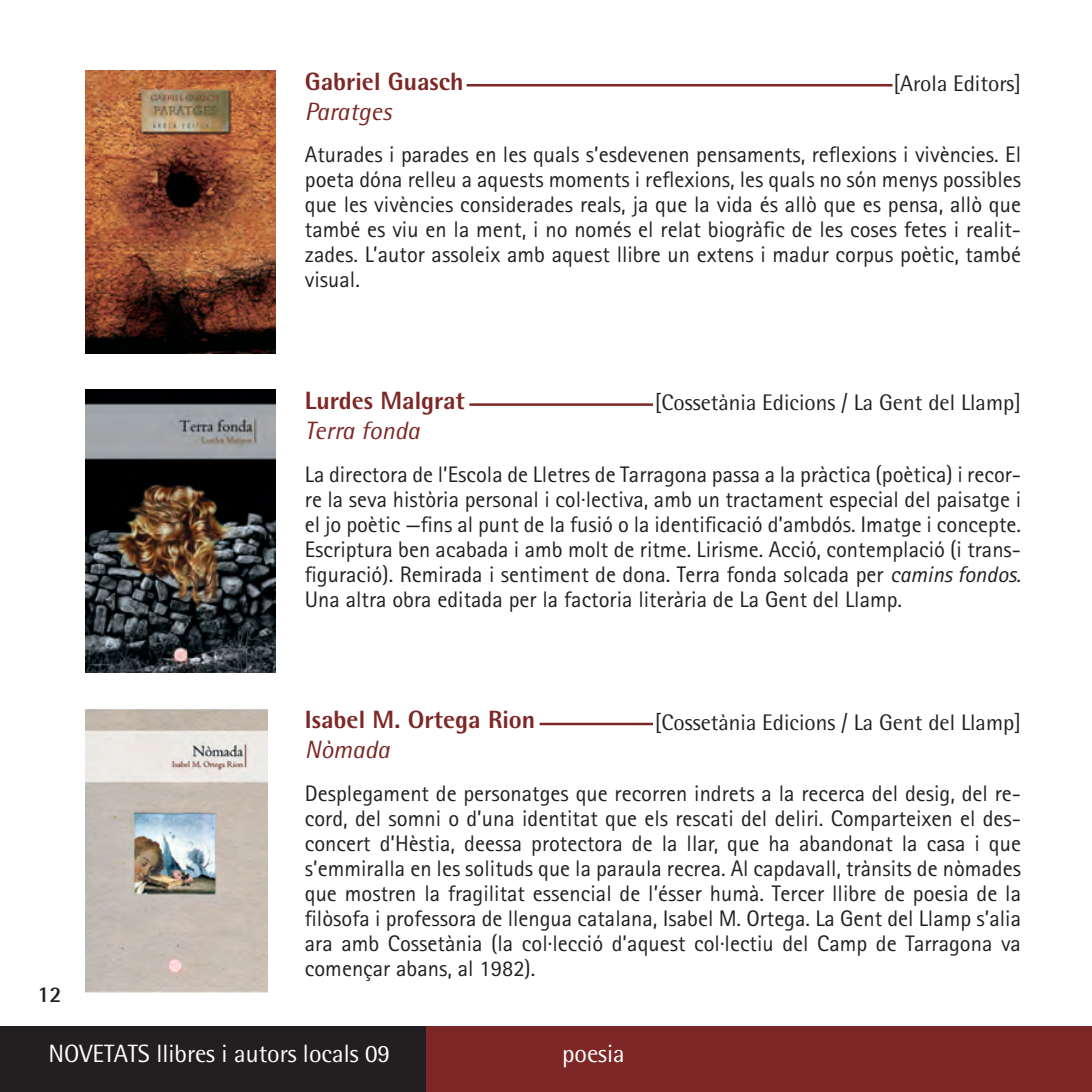
<style>
.page{position:relative;width:1092px;height:1092px;background:#fff}
.page>*{position:absolute;margin:0;border:0;box-sizing:border-box;transform-origin:0 0}
.t1{font:800 25px "Rotis Semi Sans";color:#7d2726}
.t2{font:25px "Rotis Semi Sans";color:#fff}
.t3{font:italic 25px "Rotis Semi Sans";color:#7d2726}
.t4{font:22.5px/25px "Rotis Sans Serif";color:#231f20;text-align:justify}
.t5{font:22.5px "Rotis Semi Sans";color:#231f20}
.t6{font:700 22.5px "Rotis Semi Sans";color:#231f20}
.s1{font-style:italic}
</style>
<div class="page">
<div style="left:13px;top:1026px;width:1064px;height:65px;background:#7d2726"></div>
<div style="left:0;top:1026px;width:425px;height:65px;background:#231f20"></div>
<div style="left:1077px;top:1026px;width:14px;height:65px;background:#7d2726"></div>
<img style="left:85px;top:70px;width:190px;height:283px">
<hr style="left:539px;top:722px;width:114px;height:3px;background:#7d2726">
<hr style="left:469px;top:403px;width:184px;height:3px;background:#7d2726">
<hr style="left:466px;top:84px;width:426px;height:2px;background:#7d2726">
<img style="left:85px;top:389px;width:190px;height:283px">
<img style="left:85px;top:709px;width:183px;height:283px">
<p class="t1" style="left:305px;top:72px;width:160px">Gabriel Guasch</p>
<p class="t3" style="left:305px;top:102px;width:89px">Paratges</p>
<p class="t4" style="left:305px;top:144px;width:717px">Aturades i parades en les quals s’esdevenen pensaments, reflexions i vivències. El poeta dóna relleu a aquests moments i reflexions, les quals no són menys possibles que les vivències considerades reals, ja que la vida és allò que es pensa, allò que també es viu en la ment, i no només el relat biogràfic de les coses fetes i realit&shy;zades. L’autor assoleix amb aquest llibre un extens i madur corpus poètic, també visual.</p>
<p class="t5" style="left:893px;top:75px;width:129px">[Arola Editors]</p>
<p class="t1" style="left:305px;top:391px;width:161px">Lurdes Malgrat</p>
<p class="t3" style="left:305px;top:421px;width:116px">Terra fonda</p>
<p class="t4" style="left:305px;top:463px;width:717px">La directora de l’Escola de Lletres de Tarragona passa a la pràctica (poètica) i recor&shy;re la seva història personal i col·lectiva, amb un tractament especial del paisatge i el jo poètic —fins al punt de la fusió o la identificació d’ambdós. Imatge i concepte.<br>Escriptura ben acabada i amb molt de ritme. Lirisme. Acció, contemplació (i trans&shy;figuració). Remirada i sentiment de dona. Terra fonda solcada per <span class="s1">camins fondos</span>.<br>Una altra obra editada per la factoria literària de La Gent del Llamp.</p>
<p class="t5" style="left:654px;top:395px;width:368px">[Cossetània Edicions / La Gent del Llamp]</p>
<p class="t6" style="left:38px;top:986px;width:26px">12</p>
<p class="t1" style="left:305px;top:711px;width:232px">Isabel M. Ortega Rion</p>
<p class="t3" style="left:305px;top:741px;width:86px">Nòmada</p>
<p class="t4" style="left:305px;top:783px;width:717px">Desplegament de personatges que recorren indrets a la recerca del desig, del re&shy;cord, del somni o d’una identitat que els rescati del deliri. Comparteixen el des&shy;concert d’Hèstia, deessa protectora de la llar, que ha abandonat la casa i que s’emmiralla en les solituds que la paraula recrea. Al capdavall, trànsits de nòmades que mostren la fragilitat essencial de l’ésser humà. Tercer llibre de poesia de la filòsofa i professora de llengua catalana, Isabel M. Ortega. La Gent del Llamp s’alia ara amb Cossetània (la col·lecció d’aquest col·lectiu del Camp de Tarragona va començar abans, al 1982).</p>
<p class="t5" style="left:654px;top:714px;width:368px">[Cossetània Edicions / La Gent del Llamp]</p>
<p class="t2" style="left:48px;top:1044px;width:343px">NOVETATS llibres i autors locals 09</p>
<p class="t2" style="left:562px;top:1044px;width:64px">poesia</p>
</div>
